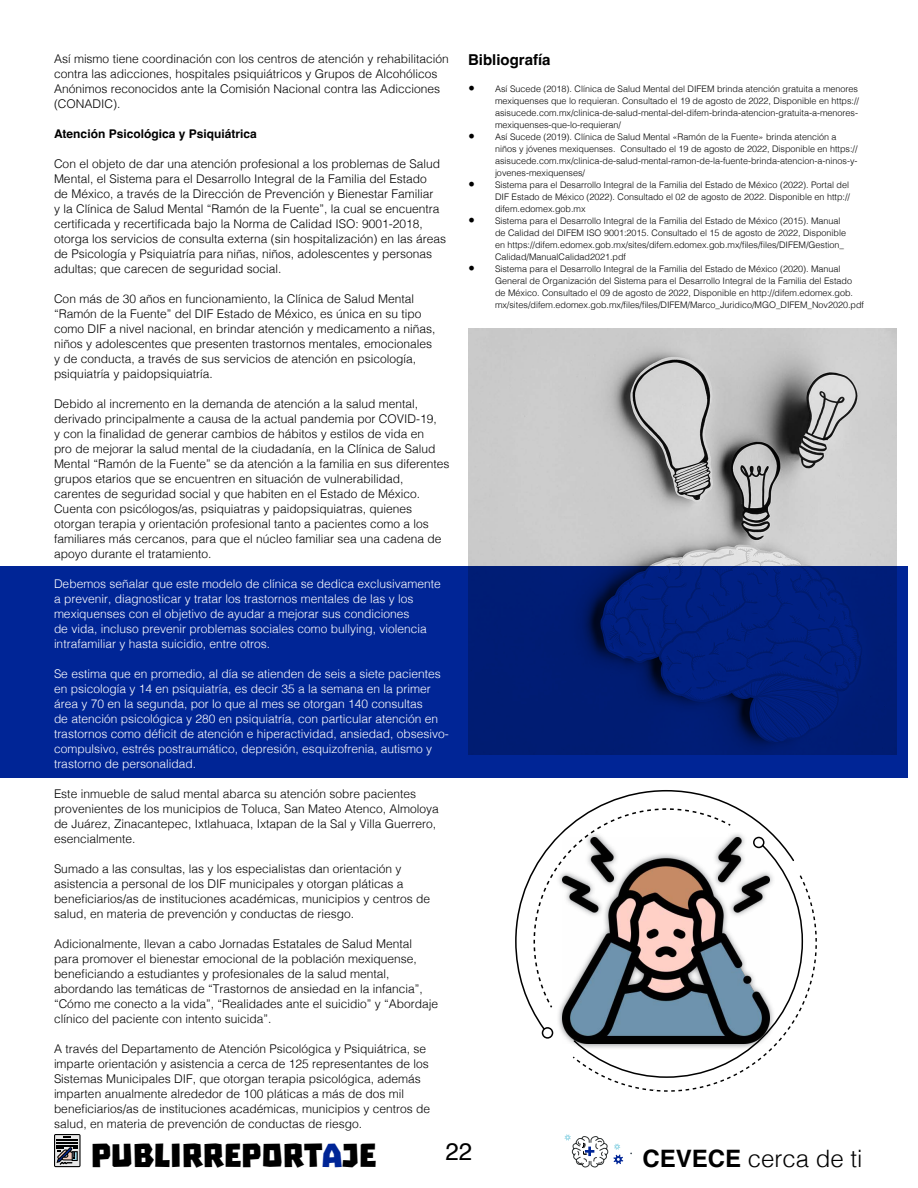
<style>
.page{position:relative;width:918px;height:1188px;background:#fff}
.page>*{position:absolute;margin:0;border:0;box-sizing:border-box;transform-origin:0 0}
.t1{font:37.5px "Troika";color:#000}
.t2{font:300 24px "Helvetica";color:#000}
.t3{font:24px "Helvetica";color:#000}
.t4{font:700 15px "Helvetica";color:#000}
.t5{font:300 12px/15px "Helvetica";color:#000}
.t6{font:300 12px/15px "Helvetica";color:#fff}
.t7{font:700 12px "Helvetica";color:#000}
.t8{font:300 9px/12px "Helvetica";color:#000}
.s1{font-family:"Minion Pro";font-weight:400;font-size:18px}
.s2{color:#002596}
.s3{font-weight:700}
</style>
<div class="page">
<svg style="left:564px;top:1134px;width:59px;height:34px"></svg>
<svg style="left:54px;top:1134px;width:27px;height:33px"></svg>
<img style="left:468px;top:329px;width:429px;height:238px">
<svg style="left:0;top:567px;width:907px;height:211px;fill:#002596"></svg>
<svg style="left:515px;top:790px;width:268px;height:240px"></svg>
<svg style="left:542px;top:1027px;width:11px;height:12px"></svg>
<svg style="left:731px;top:845px;width:64px;height:30px"></svg>
<svg style="left:753px;top:837px;width:12px;height:11px"></svg>
<svg style="left:534px;top:808px;width:197px;height:200px"></svg>
<svg style="left:573px;top:875px;width:244px;height:217px"></svg>
<p class="t5" style="left:54px;top:50px;width:396px">Así mismo tiene coordinación con los centros de atención y rehabilitación contra las adicciones, hospitales psiquiátricos y Grupos de Alcohólicos Anónimos reconocidos ante la Comisión Nacional contra las Adicciones (CONADIC).</p>
<p class="t7" style="left:54px;top:126px;width:204px">Atención Psicológica y Psiquiátrica</p>
<p class="t5" style="left:54px;top:155px;width:394px">Con el objeto de dar una atención profesional a los problemas de Salud Mental, el Sistema para el Desarrollo Integral de la Familia del Estado<br>de México, a través de la Dirección de Prevención y Bienestar Familiar<br>y la Clínica de Salud Mental “Ramón de la Fuente”, la cual se encuentra certificada y recertificada bajo la Norma de Calidad ISO: 9001-2018, otorga los servicios de consulta externa (sin hospitalización) en las áreas de Psicología y Psiquiatría para niñas, niños, adolescentes y personas adultas; que carecen de seguridad social.</p>
<p class="t5" style="left:54px;top:290px;width:383px">Con más de 30 años en funcionamiento, la Clínica de Salud Mental “Ramón de la Fuente” del DIF Estado de México, es única en su tipo como DIF a nivel nacional, en brindar atención y medicamento a niñas, niños y adolescentes que presenten trastornos mentales, emocionales y de conducta, a través de sus servicios de atención en psicología, psiquiatría y paidopsiquiatría.</p>
<p class="t5" style="left:54px;top:395px;width:397px">Debido al incremento en la demanda de atención a la salud mental, derivado principalmente a causa de la actual pandemia por COVID-19,<br>y con la finalidad de generar cambios de hábitos y estilos de vida en<br>pro de mejorar la salud mental de la ciudadanía, en la Clínica de Salud Mental “Ramón de la Fuente” se da atención a la familia en sus diferentes grupos etarios que se encuentren en situación de vulnerabilidad, carentes de seguridad social y que habiten en el Estado de México.<br>Cuenta con psicólogos/as, psiquiatras y paidopsiquiatras, quienes otorgan terapia y orientación profesional tanto a pacientes como a los familiares más cercanos, para que el núcleo familiar sea una cadena de apoyo durante el tratamiento.</p>
<p class="t6" style="left:54px;top:575px;width:388px">Debemos señalar que este modelo de clínica se dedica exclusivamente a prevenir, diagnosticar y tratar los trastornos mentales de las y los mexiquenses con el objetivo de ayudar a mejorar sus condiciones<br>de vida, incluso prevenir problemas sociales como bullying, violencia intrafamiliar y hasta suicidio, entre otros.</p>
<p class="t6" style="left:54px;top:665px;width:396px">Se estima que en promedio, al día se atienden de seis a siete pacientes en psicología y 14 en psiquiatría, es decir 35 a la semana en la primer área y 70 en la segunda, por lo que al mes se otorgan 140 consultas<br>de atención psicológica y 280 en psiquiatría, con particular atención en trastornos como déficit de atención e hiperactividad, ansiedad, obsesivo&shy;compulsivo, estrés postraumático, depresión, esquizofrenia, autismo y trastorno de personalidad.</p>
<p class="t5" style="left:54px;top:785px;width:386px">Este inmueble de salud mental abarca su atención sobre pacientes provenientes de los municipios de Toluca, San Mateo Atenco, Almoloya de Juárez, Zinacantepec, Ixtlahuaca, Ixtapan de la Sal y Villa Guerrero, esencialmente.</p>
<p class="t5" style="left:54px;top:860px;width:378px">Sumado a las consultas, las y los especialistas dan orientación y asistencia a personal de los DIF municipales y otorgan pláticas a beneficiarios/as de instituciones académicas, municipios y centros de salud, en materia de prevención y conductas de riesgo.</p>
<p class="t5" style="left:54px;top:935px;width:386px">Adicionalmente, llevan a cabo Jornadas Estatales de Salud Mental para promover el bienestar emocional de la población mexiquense, beneficiando a estudiantes y profesionales de la salud mental, abordando las temáticas de “Trastornos de ansiedad en la infancia”, “Cómo me conecto a la vida”, “Realidades ante el suicidio” y “Abordaje clínico del paciente con intento suicida”.</p>
<p class="t5" style="left:54px;top:1040px;width:378px">A través del Departamento de Atención Psicológica y Psiquiátrica, se imparte orientación y asistencia a cerca de 125 representantes de los Sistemas Municipales DIF, que otorgan terapia psicológica, además imparten anualmente alrededor de 100 pláticas a más de dos mil beneficiarios/as de instituciones académicas, municipios y centros de salud, en materia de prevención de conductas de riesgo.</p>
<p class="t4" style="left:468px;top:51px;width:84px">Bibliografía</p>
<p class="t8" style="left:495px;top:82px;width:366px;text-indent:-27px"><span class="s1">•</span> Así Sucede (2018). Clínica de Salud Mental del DIFEM brinda atención gratuita a menores mexiquenses que lo requieran. Consultado el 19 de agosto de 2022, Disponible en https:// asisucede.com.mx/clinica-de-salud-mental-del-difem-brinda-atencion-gratuita-a-menores&shy;mexiquenses-que-lo-requieran/</p>
<p class="t8" style="left:495px;top:130px;width:364px;text-indent:-27px"><span class="s1">•</span> Así Sucede (2019). Clínica de Salud Mental «Ramón de la Fuente» brinda atención a niños y jóvenes mexiquenses. Consultado el 19 de agosto de 2022, Disponible en https:// asisucede.com.mx/clinica-de-salud-mental-ramon-de-la-fuente-brinda-atencion-a-ninos-y&shy;jovenes-mexiquenses/</p>
<p class="t8" style="left:495px;top:178px;width:357px;text-align:justify;text-indent:-27px"><span class="s1">•</span> Sistema para el Desarrollo Integral de la Familia del Estado de México (2022). Portal del DIF Estado de México (2022). Consultado el 02 de agosto de 2022. Disponible en http:// difem.edomex.gob.mx</p>
<p class="t8" style="left:495px;top:214px;width:353px;text-indent:-27px"><span class="s1">•</span> Sistema para el Desarrollo Integral de la Familia del Estado de México (2015). Manual de Calidad del DIFEM ISO 9001:2015. Consultado el 15 de agosto de 2022, Disponible en https://difem.edomex.gob.mx/sites/difem.edomex.gob.mx/files/files/DIFEM/Gestion_ Calidad/ManualCalidad2021.pdf</p>
<p class="t8" style="left:495px;top:262px;width:371px;text-indent:-27px"><span class="s1">•</span> Sistema para el Desarrollo Integral de la Familia del Estado de México (2020). Manual General de Organización del Sistema para el Desarrollo Integral de la Familia del Estado de México. Consultado el 09 de agosto de 2022, Disponible en http://difem.edomex.gob. mx/sites/difem.edomex.gob.mx/files/files/DIFEM/Marco_Juridico/MGO_DIFEM_Nov2020.pdf</p>
<h2 class="t3" style="left:446px;top:1133px;width:28px">22</h2>
<h1 class="t1" style="left:91px;top:1134px;width:287px">PUBLIRREPORT<span class="s2">A</span>JE</h1>
<h2 class="t2" style="left:642px;top:1138px;width:222px"><span class="s3">CEVECE</span> cerca de ti</h2>
</div>
